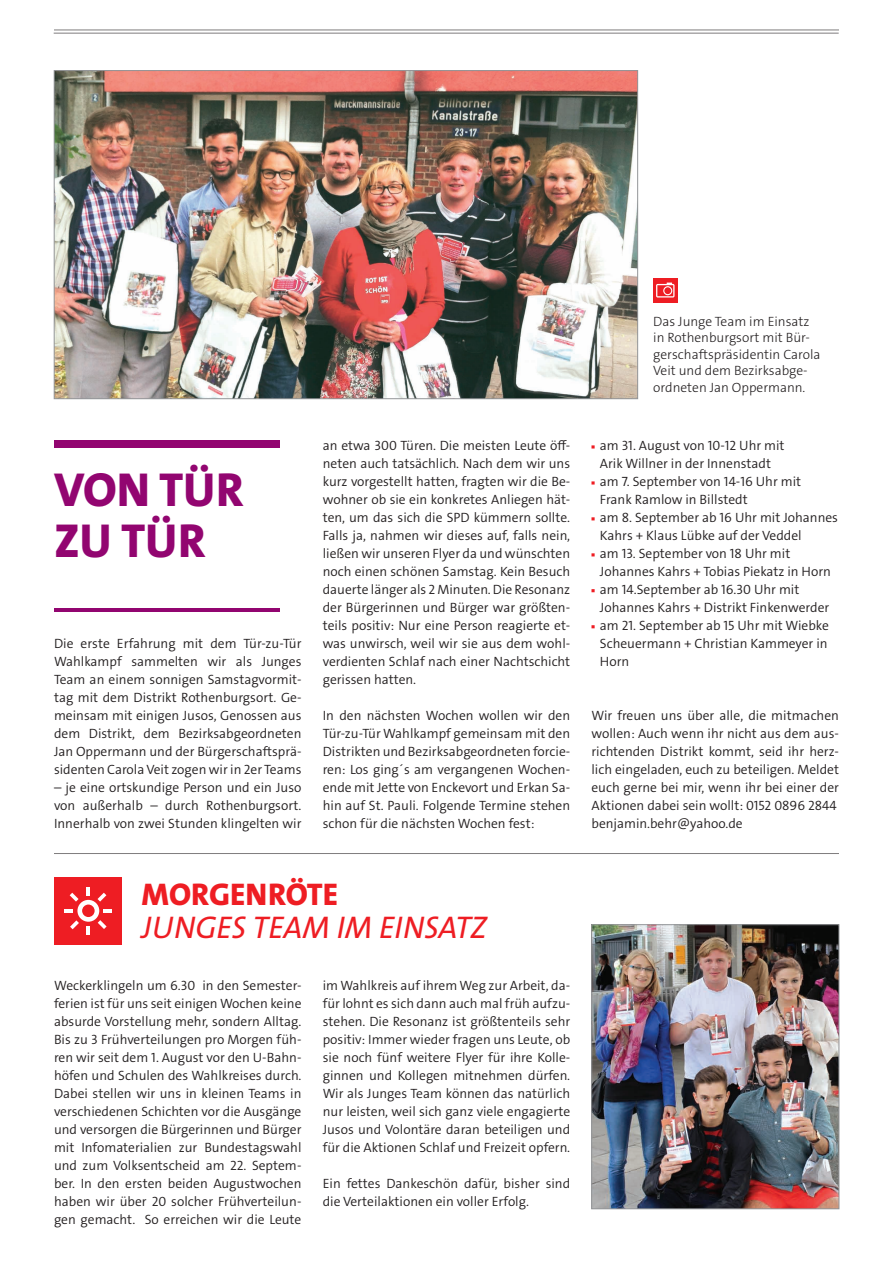
<style>
.page{position:relative;width:893px;height:1263px;background:#fff}
.page>*{position:absolute;margin:0;border:0;box-sizing:border-box;transform-origin:0 0}
.t1{font:800 48px/51px "SPD The Sans";color:#920570}
.t2{font:italic 31.5px "SPD The Sans";color:#ee1d23}
.t3{font:800 31.5px "SPD The Sans";color:#ee1d23}
.t4{font:13.5px/18px "The Sans LP4 Se Lig";color:#231f20;text-align:justify}
.t5{font:300 13.5px/16.5px "SPD The Sans";color:#231f20}
</style>
<div class="page">
<hr style="left:54px;top:30px;width:785px;height:1px;background:#7e7c7d">
<img style="left:56px;top:72px;width:580px;height:325px">
<div style="left:54px;top:440px;width:226px;height:8px;background:#920570"></div>
<hr style="left:54px;top:608px;width:226px;height:3px;background:#920570">
<img style="left:593px;top:926px;width:244px;height:281px">
<div style="left:591px;top:924px;width:248px;height:285px;border:1px solid #939598"></div>
<svg style="left:653px;top:278px;width:24px;height:24px"></svg>
<svg style="left:656px;top:283px;width:18px;height:14px"></svg>
<svg style="left:591px;top:445px;width:4px;height:3px"></svg>
<svg style="left:591px;top:481px;width:4px;height:3px"></svg>
<svg style="left:591px;top:517px;width:4px;height:3px"></svg>
<svg style="left:591px;top:553px;width:4px;height:3px"></svg>
<hr style="left:54px;top:853px;width:785px;height:1px;background:#7e7c7d">
<div style="left:54px;top:877px;width:68px;height:68px;background:#ee1d23"></div>
<svg style="left:64px;top:887px;width:48px;height:48px"></svg>
<hr style="left:54px;top:33px;width:785px;height:1px;background:#7e7c7d">
<svg style="left:591px;top:589px;width:4px;height:3px"></svg>
<svg style="left:591px;top:625px;width:4px;height:3px"></svg>
<h1 class="t1" style="left:54px;top:465px;width:191px">VON TÜR<br>ZU TÜR</h1>
<p class="t4" style="left:54px;top:635px;width:249px">Die erste Erfahrung mit dem Tür-zu-Tür Wahlkampf sammelten wir als Junges Team an einem sonnigen Samstagvormit&shy;tag mit dem Distrikt Rothenburgsort. Ge&shy;meinsam mit einigen Jusos, Genossen aus dem Distrikt, dem Bezirksabgeordneten Jan Oppermann und der Bürgerschaftsprä&shy;sidenten Carola Veit zogen wir in 2er Teams</p>
<p class="t4" style="left:54px;top:779px;width:249px">– je eine ortskundige Person und ein Juso von außerhalb – durch Rothenburgsort.<br>Innerhalb von zwei Stunden klingelten wir</p>
<p class="t4" style="left:323px;top:437px;width:249px">an etwa 300 Türen. Die meisten Leute öff&shy;neten auch tatsächlich. Nach dem wir uns kurz vorgestellt hatten, fragten wir die Be&shy;wohner ob sie ein konkretes Anliegen hät&shy;ten, um das sich die SPD kümmern sollte.<br>Falls ja, nahmen wir dieses auf, falls nein, ließen wir unseren Flyer da und wünschten noch einen schönen Samstag. Kein Besuch dauerte länger als 2 Minuten. Die Resonanz der Bürgerinnen und Bürger war größten&shy;teils positiv: Nur eine Person reagierte et&shy;was unwirsch, weil wir sie aus dem wohl&shy;verdienten Schlaf nach einer Nachtschicht gerissen hatten.</p>
<p class="t4" style="left:323px;top:707px;width:249px">In den nächsten Wochen wollen wir den Tür-zu-Tür Wahlkampf gemeinsam mit den Distrikten und Bezirksabgeordneten forcie&shy;ren: Los ging´s am vergangenen Wochen&shy;ende mit Jette von Enckevort und Erkan Sa&shy;hin auf St. Pauli. Folgende Termine stehen schon für die nächsten Wochen fest:</p>
<h2 class="t3" style="left:142px;top:874px;width:198px">MORGENRÖTE</h2>
<h2 class="t2" style="left:142px;top:907px;width:347px">JUNGES TEAM IM EINSATZ</h2>
<p class="t4" style="left:54px;top:977px;width:249px">Weckerklingeln um 6.30 in den Semester&shy;ferien ist für uns seit einigen Wochen keine absurde Vorstellung mehr, sondern Alltag.<br>Bis zu 3 Frühverteilungen pro Morgen füh&shy;ren wir seit dem 1. August vor den U-Bahn&shy;höfen und Schulen des Wahlkreises durch.<br>Dabei stellen wir uns in kleinen Teams in verschiedenen Schichten vor die Ausgänge und versorgen die Bürgerinnen und Bürger mit Infomaterialien zur Bundestagswahl und zum Volksentscheid am 22. Septem&shy;ber. In den ersten beiden Augustwochen haben wir über 20 solcher Frühverteilun&shy;gen gemacht. So erreichen wir die Leute</p>
<p class="t4" style="left:323px;top:977px;width:249px">im Wahlkreis auf ihrem Weg zur Arbeit, da&shy;für lohnt es sich dann auch mal früh aufzu&shy;stehen. Die Resonanz ist größtenteils sehr positiv: Immer wieder fragen uns Leute, ob sie noch fünf weitere Flyer für ihre Kolle&shy;ginnen und Kollegen mitnehmen dürfen.<br>Wir als Junges Team können das natürlich nur leisten, weil sich ganz viele engagierte Jusos und Volontäre daran beteiligen und für die Aktionen Schlaf und Freizeit opfern.</p>
<p class="t4" style="left:323px;top:1175px;width:249px">Ein fettes Dankeschön dafür, bisher sind die Verteilaktionen ein voller Erfolg.</p>
<p class="t5" style="left:653px;top:313px;width:169px">Das Junge Team im Einsatz in Rothenburgsort mit Bür&shy;gerschaftspräsidentin Carola<br>Veit und dem Bezirksabge&shy;ordneten Jan Oppermann.</p>
<p class="t4" style="left:600px;top:437px;width:240px;text-align:left">am 31. August von 10-12 Uhr mit<br>Arik Willner in der Innenstadt<br>am 7. September von 14-16 Uhr mit<br>Frank Ramlow in Billstedt<br>am 8. September ab 16 Uhr mit Johannes<br>Kahrs + Klaus Lübke auf der Veddel<br>am 13. September von 18 Uhr mit<br>Johannes Kahrs + Tobias Piekatz in Horn am 14.September ab 16.30 Uhr mit<br>Johannes Kahrs + Distrikt Finkenwerder am 21. September ab 15 Uhr mit Wiebke<br>Scheuermann + Christian Kammeyer in<br>Horn</p>
<p class="t4" style="left:591px;top:707px;width:249px;text-align:left">Wir freuen uns über alle, die mitmachen wollen: Auch wenn ihr nicht aus dem aus&shy;richtenden Distrikt kommt, seid ihr herz&shy;lich eingeladen, euch zu beteiligen. Meldet euch gerne bei mir, wenn ihr bei einer der Aktionen dabei sein wollt: 0152 0896 2844 benjamin.behr@yahoo.de</p>
</div>
